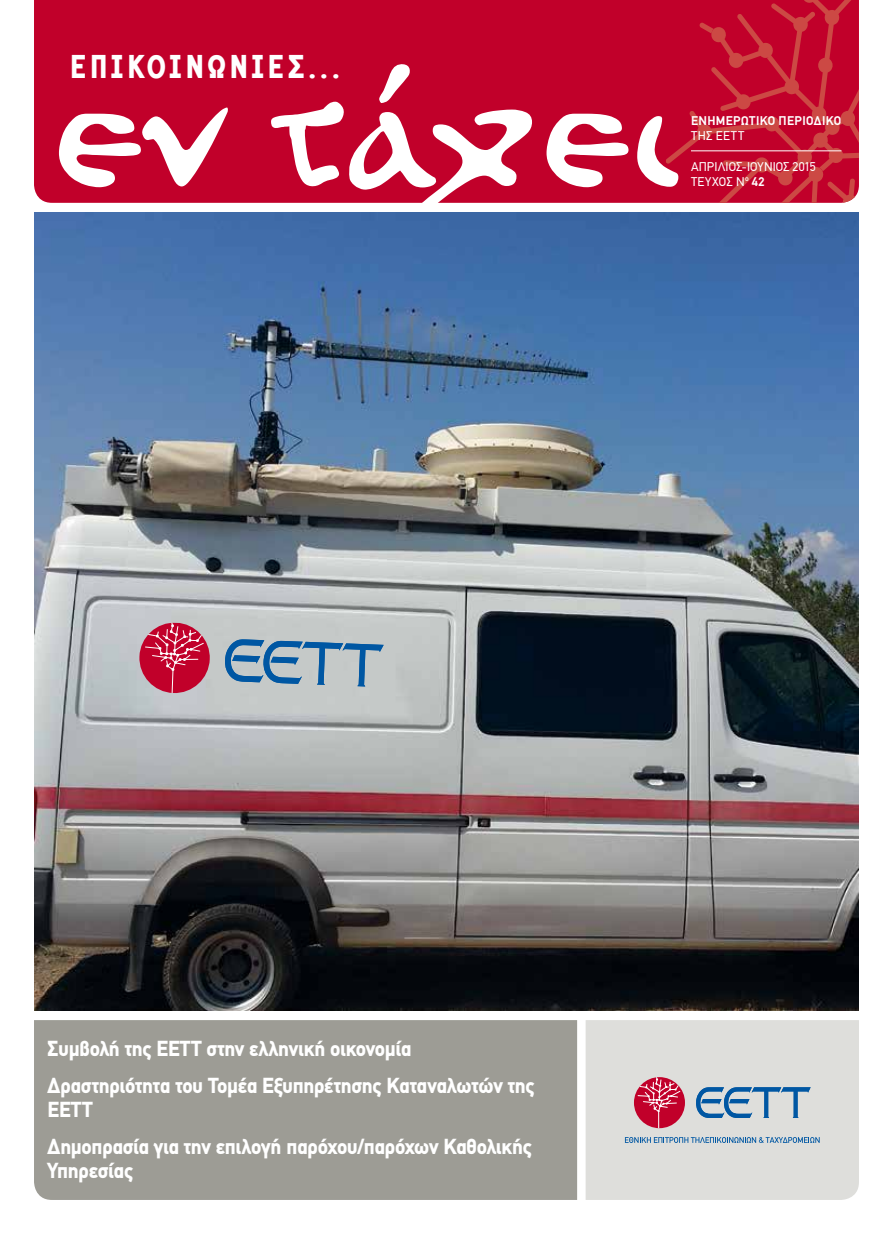
<style>
.page{position:relative;width:893px;height:1234px;background:#fff}
.page>*{position:absolute;margin:0;border:0;box-sizing:border-box;transform-origin:0 0}
.t1{font:800 36px "CF Sans SG";letter-spacing:.055em;color:#fff}
.t2{font:900 21.9px/36.8px "PF Din Text";letter-spacing:-.015em;color:#fff;scale:.96 1}
.t3{font:12.75px/15px "PF Din Text";letter-spacing:.015em;color:#fff}
.t4{font:700 12.75px "PF Din Text";letter-spacing:.03em;color:#fff}
.s1{font-weight:700}
</style>
<div class="page">
<div style="left:34px;top:0;width:603px;height:203px;background:#c1002a"></div>
<div style="left:34px;top:1020px;width:543px;height:179px;background:#9d9c95"></div>
<div style="left:586px;top:1020px;width:273px;height:179px;background:#dededb"></div>
<svg style="left:59px;top:107px;width:169px;height:80px"></svg>
<svg style="left:271px;top:64px;width:261px;height:139px"></svg>
<svg style="left:546px;top:114px;width:82px;height:73px"></svg>
<svg style="left:637px;top:0;width:222px;height:203px;background:#c51536"></svg>
<svg style="left:696px;top:1086px;width:115px;height:31px;background:#92afc7"></svg>
<div style="left:634px;top:1076px;width:51px;height:51px;background:#c1002a;border-radius:50%"></div>
<svg style="left:637px;top:1076px;width:44px;height:51px"></svg>
<svg style="left:625px;top:1136px;width:195px;height:6px"></svg>
<img style="left:35px;top:212px;width:823px;height:798px">
<svg style="left:225px;top:639px;width:159px;height:47px;background:#87a5bc"></svg>
<svg style="left:139px;top:621px;width:71px;height:72px;background:#c74764"></svg>
<svg style="left:131px;top:703px;width:74px;height:4px"></svg>
<h1 class="t1" style="left:69px;top:48px;width:275px">επικοινωνιεσ...</h1>
<p class="t4" style="left:691px;top:113px;width:152px">ΕΝΗΜΕΡΩΤΙΚΟ ΠΕΡΙΟΔΙΚΟ</p>
<p class="t3" style="left:691px;top:128px;width:55px">ΤΗΣ ΕΕΤΤ</p>
<p class="t3" style="left:691px;top:159px;width:126px">ΑΠΡΙΛΙΟΣ-ΙΟΥΝΙΟΣ 2015<br>ΤΕΥΧΟΣ ν <sup>ο</sup> <span class="s1">42</span></p>
<p class="t2" style="left:48px;top:1029px;width:509px">Συμβολή της ΕΕΤΤ στην ελληνική οικονομία<br>Δραστηριότητα του Τομέα Εξυπηρέτησης Καταναλωτών της</p>
<p class="t2" style="left:48px;top:1090px;width:506px">ΕΕΤΤ<br>Δημοπρασία για την επιλογή παρόχου/παρόχων Καθολικής</p>
<p class="t2" style="left:48px;top:1151px;width:91px">Υπηρεσίας</p>
</div>
